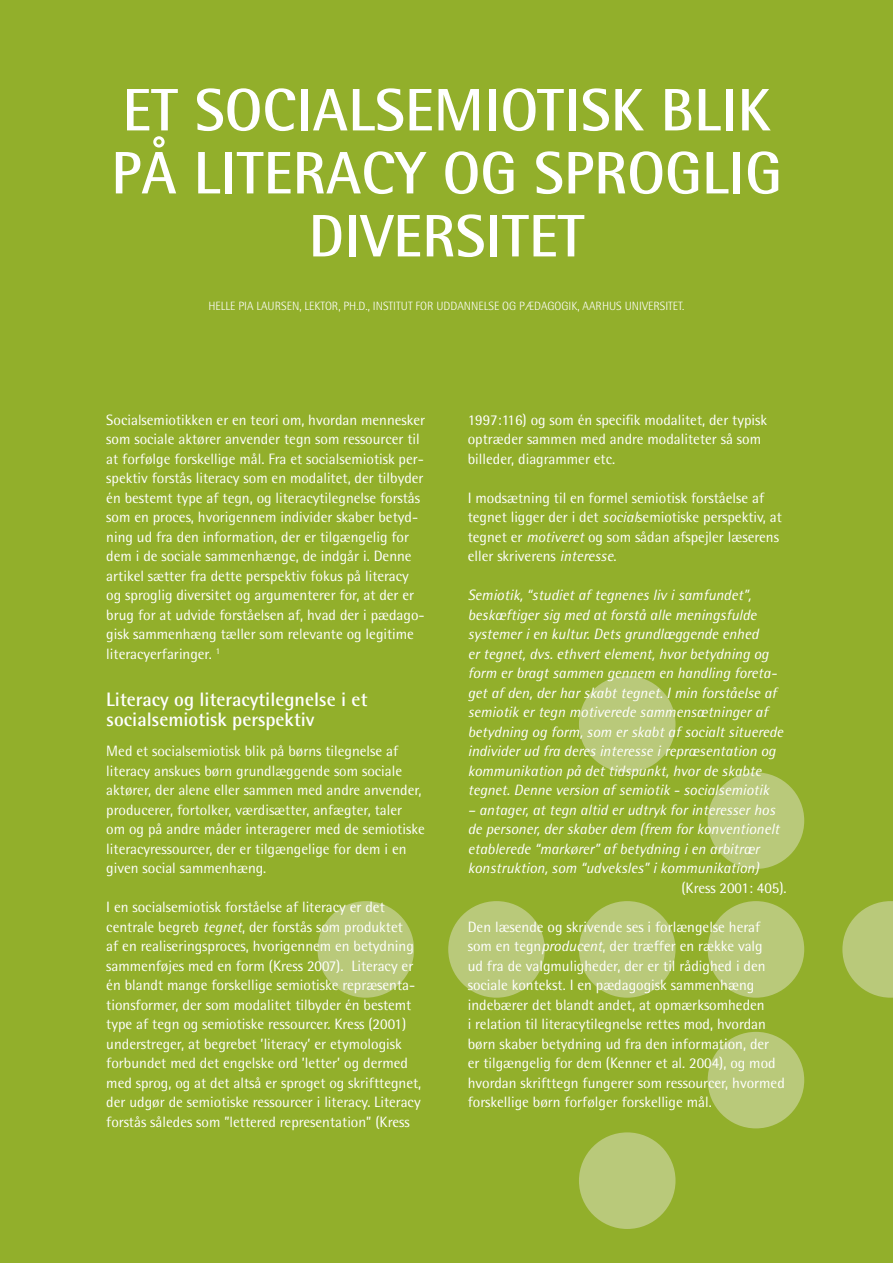
<style>
.page{position:relative;width:893px;height:1263px;background:#92af2b}
.page>*{position:absolute;margin:0;border:0;box-sizing:border-box;transform-origin:0 0}
.t1{font:700 60px/63px "Rotis Semi Sans";color:#fff;text-align:center}
.t2{font:700 19.5px/19.5px "Rotis Semi Sans";color:#fff}
.t3{font:15px/19.5px "Rotis Semi Sans";color:#fff}
.t4{font:italic 15px/19.5px "Rotis Semi Sans";color:#fff}
.t5{font:300 12px "Rotis Semi Sans";color:#fff}
.s1{font-style:italic}
</style>
<div class="page">
<div style="left:317px;top:901px;width:97px;height:97px;background:#b9c97a;border-radius:50%"></div>
<div style="left:448px;top:901px;width:97px;height:97px;background:#b9c97a;border-radius:50%"></div>
<div style="left:579px;top:901px;width:96px;height:97px;background:#b9c97a;border-radius:50%"></div>
<div style="left:579px;top:676px;width:96px;height:96px;background:#b9c97a;border-radius:50%"></div>
<div style="left:579px;top:1132px;width:96px;height:97px;background:#b9c97a;border-radius:50%"></div>
<div style="left:708px;top:901px;width:96px;height:97px;background:#b9c97a;border-radius:50%"></div>
<svg style="left:842px;top:901px;width:51px;height:97px"></svg>
<div style="left:708px;top:772px;width:96px;height:97px;background:#b9c97a;border-radius:50%"></div>
<div style="left:708px;top:1032px;width:96px;height:96px;background:#b9c97a;border-radius:50%"></div>
<h1 class="t1" style="left:111px;top:78px;width:672px">Et socialsem iotisk blik på literacy og sproglig diversitet</h1>
<p class="t5" style="left:208px;top:299px;width:477px">H ELLE PIA LAURSEN, LEKTOR, PH.D., INSTITUT FOR U DDANNELSE OG PÆDAGOGIK, AARHUS U NIVERSITET.</p>
<p class="t3" style="left:106px;top:410px;width:320px">Socialsemiotikken er en teori om, hvordan mennesker som sociale aktører anvender tegn som ressourcer til at forfølge forskellige mål. Fra et socialsemiotisk per&shy;spektiv forstås literacy som en modalitet, der tilbyder én bestemt type af tegn, og literacytilegnelse forstås som en proces, hvorigennem individer skaber betyd&shy;ning ud fra den information, der er tilgængelig for dem i de sociale sammenhænge, de indgår i. Denne artikel sætter fra dette perspektiv fokus på literacy og sproglig diversitet og argumenterer for, at der er brug for at udvide forståelsen af, hvad der i pædago&shy;gisk sammenhæng tæller som relevante og legitime literacyerfaringer. <sup>1</sup></p>
<h2 class="t2" style="left:106px;top:689px;width:263px">Literacy og literacytilegnelse i et socialsemiotisk perspektiv</h2>
<p class="t3" style="left:106px;top:741px;width:320px">Med et socialsemiotisk blik på børns tilegnelse af literacy anskues børn grundlæggende som sociale aktører, der alene eller sammen med andre anvender, producerer, fortolker, værdisætter, anfægter, taler om og på andre måder interagerer med de semiotiske literacyressourcer, der er tilgængelige for dem i en given social sammenhæng.</p>
<p class="t3" style="left:106px;top:897px;width:316px">I en socialsemiotisk forståelse af literacy er det centrale begreb <span class="s1">tegnet</span>, der forstås som produktet<br>af en realiseringsproces, hvorigennem en betydning sammenføjes med en form (Kress 2007). Literacy er én blandt mange forskellige semiotiske repræsenta&shy;tionsformer, der som modalitet tilbyder én bestemt type af tegn og semiotiske ressourcer. Kress (2001) understreger, at begrebet ’literacy’ er etymologisk forbundet med det engelske ord ’letter’ og dermed med sprog, og at det altså er sproget og skrifttegnet, der udgør de semiotiske ressourcer i literacy. Literacy forstås således som ”lettered representation” (Kress</p>
<p class="t3" style="left:468px;top:410px;width:301px">1997:116) og som én specifik modalitet, der typisk optræder sammen med andre modaliteter så som billeder, diagrammer etc.</p>
<p class="t3" style="left:468px;top:488px;width:316px">I modsætning til en formel semiotisk forståelse af tegnet ligger der i det <span class="s1">social</span>semiotiske perspektiv, at tegnet er <span class="s1">motiveret</span> og som sådan afspejler læserens eller skriverens <span class="s1">interesse</span>.</p>
<p class="t4" style="left:468px;top:585px;width:317px">Semiotik, “studiet af tegnenes liv i samfundet”, beskæftiger sig med at forstå alle meningsfulde systemer i en kultur. Dets grundlæggende enhed<br>er tegnet, dvs. ethvert element, hvor betydning og form er bragt sammen gennem en handling foreta&shy;get af den, der har skabt tegnet. I min forståelse af semiotik er tegn motiverede sammensætninger af betydning og form, som er skabt af socialt situerede individer ud fra deres interesse i repræsentation og kommunikation på det tidspunkt, hvor de skabte tegnet. Denne version af semiotik - socialsemiotik</p>
<p class="t4" style="left:468px;top:799px;width:313px">– antager, at tegn altid er udtryk for interesser hos de personer, der skaber dem (frem for konventionelt etablerede “markører” af betydning i en arbitrær konstruktion, som “udveksles” i kommunikation)</p>
<p class="t3" style="left:681px;top:878px;width:107px">(Kress 2001: 405).</p>
<p class="t3" style="left:468px;top:917px;width:319px">Den læsende og skrivende ses i forlængelse heraf som en tegn<span class="s1">producent</span>, der træffer en række valg<br>ud fra de valgmuligheder, der er til rådighed i den sociale kontekst. I en pædagogisk sammenhæng indebærer det blandt andet, at opmærksomheden<br>i relation til literacytilegnelse rettes mod, hvordan børn skaber betydning ud fra den information, der<br>er tilgængelig for dem (Kenner et al. 2004), og mod hvordan skrifttegn fungerer som ressourcer, hvormed forskellige børn forfølger forskellige mål.</p>
</div>
